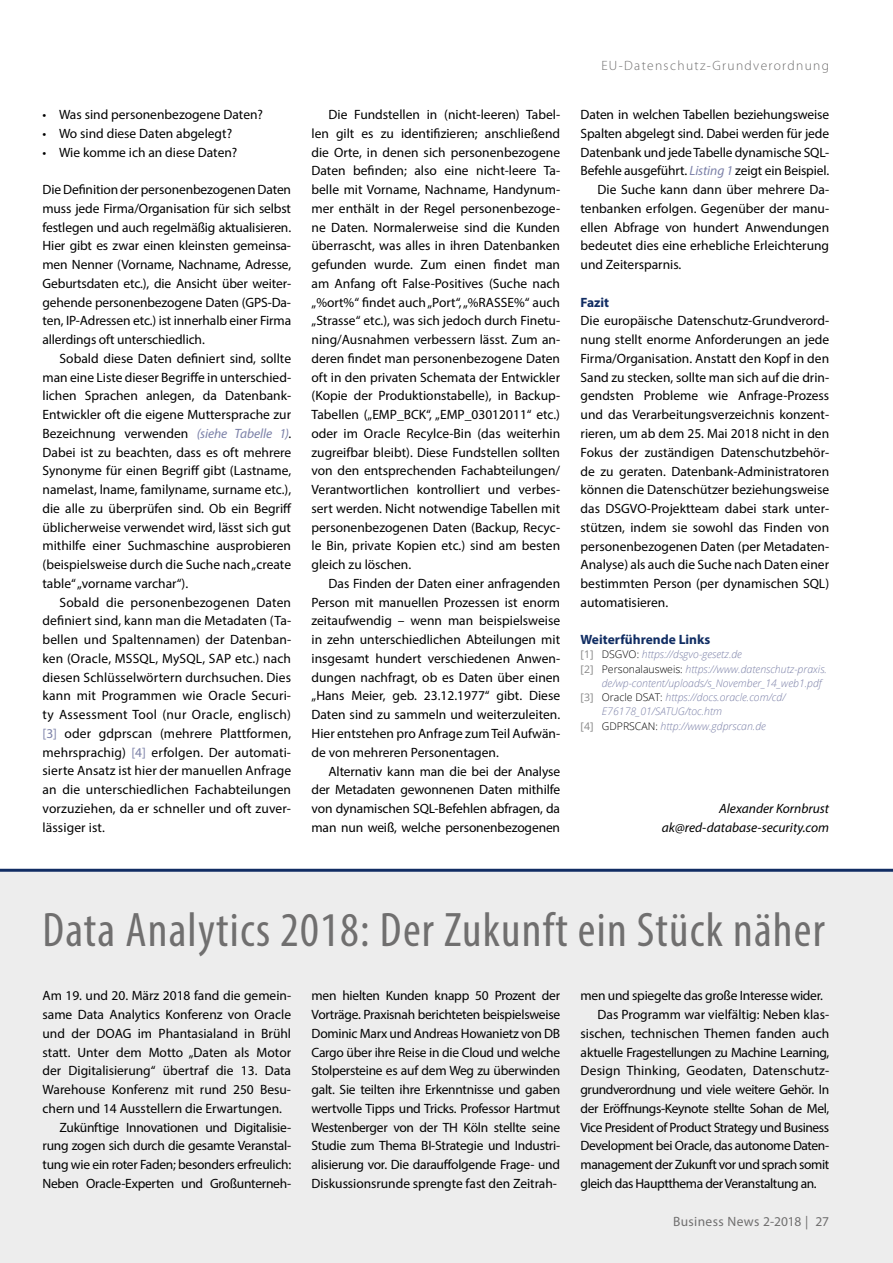
<style>
.page{position:relative;width:893px;height:1263px;background:#fff}
.page>*{position:absolute;margin:0;border:0;box-sizing:border-box;transform-origin:0 0}
.t1{font:condensed 48.75px "Myriad Pro";letter-spacing:.025em;color:#706f6f}
.t2{font:13.5px/18.8px "Myriad Pro";letter-spacing:-.005em;color:#000;text-align:justify}
.t3{font:13.5px "Myriad Pro";letter-spacing:-.03em;color:#000}
.t4{font:italic 13.5px/18.8px "Myriad Pro";color:#000;text-align:right}
.t5{font:300 13.5px "Myriad Pro";letter-spacing:.1em;color:#706f6f}
.t6{font:700 13.5px "Myriad Pro";color:#112d63}
.t7{font:13.5px "Myriad Pro";letter-spacing:.025em;color:#706f6f}
.t8{font:italic 300 10.5px "Open Sans";color:#7c81a8}
.s1{font-style:italic;color:#7c81a8}
.s2{color:#7c81a8}
.s3{font-weight:400;font-style:normal;color:#878787}
.s4{font-style:normal;color:#000}
</style>
<div class="page">
<div style="left:0;top:873px;width:893px;height:390px;background:#ededed"></div>
<hr style="left:0;top:869px;width:893px;height:3px;background:#112d63">
<p class="t2" style="left:43px;top:105px;width:222px">• Was sind personenbezogene Daten?</p>
<p class="t2" style="left:43px;top:124px;width:191px">• Wo sind diese Daten abgelegt?</p>
<p class="t2" style="left:43px;top:142px;width:196px">• Wie komme ich an diese Daten?</p>
<p class="t2" style="left:43px;top:180px;width:250px">Die Definition der personenbezogenen Daten muss jede Firma/Organisation für sich selbst festlegen und auch regelmäßig aktualisieren.<br>Hier gibt es zwar einen kleinsten gemeinsa&shy;men Nenner (Vorname, Nachname, Adresse, Geburtsdaten etc.), die Ansicht über weiter&shy;gehende personenbezogene Daten (GPS-Da&shy;ten, IP-Adressen etc.) ist innerhalb einer Firma allerdings oft unterschiedlich.</p>
<p class="t2" style="left:43px;top:349px;width:251px;text-indent:17px">Sobald diese Daten definiert sind, sollte man eine Liste dieser Begriffe in unterschied&shy;lichen Sprachen anlegen, da Datenbank-Entwickler oft die eigene Muttersprache zur Bezeichnung verwenden <span class="s1">(siehe Tabelle 1)</span>.<br>Dabei ist zu beachten, dass es oft mehrere Synonyme für einen Begriff gibt (Lastname, namelast, lname, familyname, surname etc.), die alle zu überprüfen sind. Ob ein Begriff üblicherweise verwendet wird, lässt sich gut mithilfe einer Suchmaschine ausprobieren (beispielsweise durch die Suche nach „create table“ „vorname varchar“).</p>
<p class="t2" style="left:43px;top:592px;width:250px;text-indent:17px">Sobald die personenbezogenen Daten definiert sind, kann man die Metadaten (Ta&shy;bellen und Spaltennamen) der Datenban&shy;ken (Oracle, MSSQL, MySQL, SAP etc.) nach diesen Schlüsselwörtern durchsuchen. Dies kann mit Programmen wie Oracle Securi&shy;ty Assessment Tool (nur Oracle, englisch) <span class="s2">[3]</span> oder gdprscan (mehrere Plattformen, mehrsprachig) <span class="s2">[4]</span> erfolgen. Der automati&shy;sierte Ansatz ist hier der manuellen Anfrage an die unterschiedlichen Fachabteilungen vorzuziehen, da er schneller und oft zuver&shy;lässiger ist.</p>
<p class="t2" style="left:312px;top:105px;width:250px;text-indent:17px">Die Fundstellen in (nicht-leeren) Tabel&shy;len gilt es zu identifizieren; anschließend die Orte, in denen sich personenbezogene Daten befinden; also eine nicht-leere Ta&shy;belle mit Vorname, Nachname, Handynum&shy;mer enthält in der Regel personenbezoge&shy;ne Daten. Normalerweise sind die Kunden überrascht, was alles in ihren Datenbanken gefunden wurde. Zum einen findet man am Anfang oft False-Positives (Suche nach „%ort%“ findet auch „Port“, „%RASSE%“ auch „Strasse“ etc.), was sich jedoch durch Finetu&shy;ning/Ausnahmen verbessern lässt. Zum an&shy;deren findet man personenbezogene Daten oft in den privaten Schemata der Entwickler (Kopie der Produktionstabelle), in Backup-Tabellen („EMP_BCK“, „EMP_03012011“ etc.) oder im Oracle Recylce-Bin (das weiterhin zugreifbar bleibt). Diese Fundstellen sollten von den entsprechenden Fachabteilungen/ Verantwortlichen kontrolliert und verbes&shy;sert werden. Nicht notwendige Tabellen mit personenbezogenen Daten (Backup, Recyc&shy;le Bin, private Kopien etc.) sind am besten gleich zu löschen.</p>
<p class="t2" style="left:312px;top:574px;width:250px;text-indent:17px">Das Finden der Daten einer anfragenden Person mit manuellen Prozessen ist enorm zeitaufwendig – wenn man beispielsweise in zehn unterschiedlichen Abteilungen mit insgesamt hundert verschiedenen Anwen&shy;dungen nachfragt, ob es Daten über einen „Hans Meier, geb. 23.12.1977“ gibt. Diese Daten sind zu sammeln und weiterzuleiten.<br>Hier entstehen pro Anfrage zum Teil Aufwän&shy;de von mehreren Personentagen.</p>
<p class="t2" style="left:312px;top:761px;width:250px;text-indent:17px">Alternativ kann man die bei der Analyse der Metadaten gewonnenen Daten mithilfe von dynamischen SQL-Befehlen abfragen, da man nun weiß, welche personenbezogenen</p>
<p class="t5" style="left:601px;top:58px;width:229px">EU-Datenschutz-Grundverordnung</p>
<p class="t2" style="left:581px;top:105px;width:250px">Daten in welchen Tabellen beziehungsweise</p>
<p class="t2" style="left:581px;top:124px;width:250px">Spalten abgelegt sind. Dabei werden für jede</p>
<p class="t2" style="left:581px;top:143px;width:250px">Datenbank und jede Tabelle dynamische SQL-</p>
<p class="t2" style="left:581px;top:161px;width:250px">Befehle ausgeführt. <span class="s1">Listing 1</span> zeigt ein Beispiel.</p>
<p class="t2" style="left:598px;top:180px;width:233px">Die Suche kann dann über mehrere Da-</p>
<p class="t2" style="left:581px;top:199px;width:250px">tenbanken erfolgen. Gegenüber der manu-</p>
<p class="t2" style="left:581px;top:218px;width:250px">ellen Abfrage von hundert Anwendungen</p>
<p class="t2" style="left:581px;top:236px;width:250px">bedeutet dies eine erhebliche Erleichterung</p>
<p class="t2" style="left:581px;top:255px;width:102px">und Zeitersparnis.</p>
<p class="t6" style="left:581px;top:293px;width:30px">Fazit</p>
<p class="t2" style="left:581px;top:311px;width:250px">Die europäische Datenschutz-Grundverord&shy;nung stellt enorme Anforderungen an jede Firma/Organisation. Anstatt den Kopf in den Sand zu stecken, sollte man sich auf die drin&shy;gendsten Probleme wie Anfrage-Prozess und das Verarbeitungsverzeichnis konzent&shy;rieren, um ab dem 25. Mai 2018 nicht in den Fokus der zuständigen Datenschutzbehör&shy;de zu geraten. Datenbank-Administratoren können die Datenschützer beziehungsweise das DSGVO-Projektteam dabei stark unter&shy;stützen, indem sie sowohl das Finden von personenbezogenen Daten (per Metadaten-Analyse) als auch die Suche nach Daten einer bestimmten Person (per dynamischen SQL) automatisieren.</p>
<p class="t6" style="left:581px;top:631px;width:131px">Weiterführende Links</p>
<p class="t8" style="left:581px;top:647px;width:163px"><span class="s3">[1]</span> <span class="s4">DSGVO:</span> https://dsgvo-gesetz.de</p>
<p class="t8" style="left:581px;top:662px;width:248px"><span class="s3">[2]</span> <span class="s4">Personalausweis:</span> https://www.datenschutz-praxis.</p>
<p class="t8" style="left:602px;top:676px;width:222px">de/wp-content/uploads/s_November_14_web1.pdf</p>
<p class="t8" style="left:581px;top:690px;width:207px"><span class="s3">[3]</span> <span class="s4">Oracle DSAT:</span> https://docs.oracle.com/cd/</p>
<p class="t8" style="left:602px;top:704px;width:122px">E76178_01/SATUG/toc.htm</p>
<p class="t8" style="left:581px;top:719px;width:187px"><span class="s3">[4]</span> <span class="s4">GDPRSCAN:</span> http://www.gdprscan.de</p>
<p class="t4" style="left:662px;top:799px;width:169px">Alexander Kornbrust ak@red-database-security.com</p>
<h1 class="t1" style="left:43px;top:900px;width:784px">Data Analytics 2018: Der Zukunft ein Stück näher</h1>
<p class="t2" style="left:43px;top:986px;width:250px">Am 19. und 20. März 2018 fand die gemein-</p>
<p class="t2" style="left:43px;top:1005px;width:250px">same Data Analytics Konferenz von Oracle</p>
<p class="t2" style="left:43px;top:1024px;width:250px">und der DOAG im Phantasialand in Brühl</p>
<p class="t2" style="left:43px;top:1042px;width:250px">statt. Unter dem Motto „Daten als Motor</p>
<p class="t2" style="left:43px;top:1061px;width:250px">der Digitalisierung“ übertraf die 13. Data</p>
<p class="t2" style="left:43px;top:1080px;width:250px">Warehouse Konferenz mit rund 250 Besu-</p>
<p class="t2" style="left:43px;top:1099px;width:241px">chern und 14 Ausstellern die Erwartungen.</p>
<p class="t2" style="left:60px;top:1117px;width:233px">Zukünftige Innovationen und Digitalisie-</p>
<p class="t2" style="left:43px;top:1136px;width:250px">rung zogen sich durch die gesamte Veranstal-</p>
<p class="t2" style="left:43px;top:1155px;width:250px">tung wie ein roter Faden; besonders erfreulich:</p>
<p class="t2" style="left:43px;top:1174px;width:250px">Neben Oracle-Experten und Großunterneh-</p>
<p class="t2" style="left:312px;top:986px;width:250px">men hielten Kunden knapp 50 Prozent der Vorträge. Praxisnah berichteten beispielsweise Dominic Marx und Andreas Howanietz von DB Cargo über ihre Reise in die Cloud und welche Stolpersteine es auf dem Weg zu überwinden galt. Sie teilten ihre Erkenntnisse und gaben wertvolle Tipps und Tricks. Professor Hartmut Westenberger von der TH Köln stellte seine Studie zum Thema BI-Strategie und Industri&shy;alisierung vor. Die darauffolgende Frage- und Diskussionsrunde sprengte fast den Zeitrah-</p>
<p class="t2" style="left:581px;top:986px;width:244px">men und spiegelte das große Interesse wider.</p>
<p class="t2" style="left:598px;top:1005px;width:233px">Das Programm war vielfältig: Neben klas-</p>
<p class="t2" style="left:581px;top:1024px;width:250px">sischen, technischen Themen fanden auch</p>
<p class="t3" style="left:581px;top:1044px;width:250px">aktuelle Fragestellungen zu Machine Learning,</p>
<p class="t2" style="left:581px;top:1061px;width:250px">Design Thinking, Geodaten, Datenschutz-</p>
<p class="t3" style="left:581px;top:1081px;width:250px">grundverordnung und viele weitere Gehör. In</p>
<p class="t3" style="left:581px;top:1100px;width:250px">der Eröffnungs-Keynote stellte Sohan de Mel,</p>
<p class="t3" style="left:581px;top:1119px;width:250px">Vice President of Product Strategy und Business</p>
<p class="t3" style="left:581px;top:1137px;width:250px">Development bei Oracle, das autonome Daten-</p>
<p class="t3" style="left:581px;top:1156px;width:250px">management der Zukunft vor und sprach somit</p>
<p class="t3" style="left:581px;top:1175px;width:238px">gleich das Hauptthema der Veranstaltung an.</p>
<p class="t7" style="left:673px;top:1213px;width:158px">Business News 2-2018 | 27</p>
</div>
